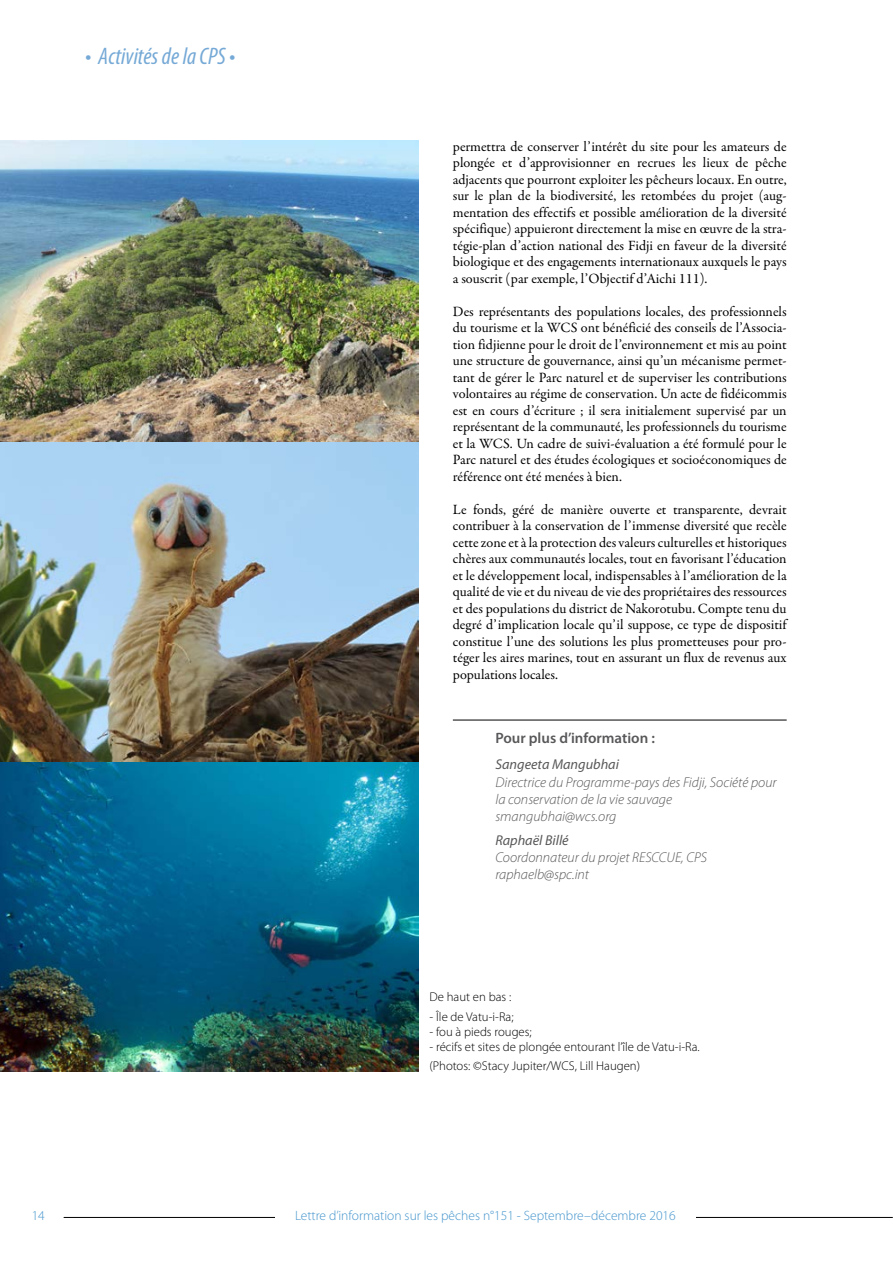
<style>
.page{position:relative;width:893px;height:1263px;background:#fff}
.page>*{position:absolute;margin:0;border:0;box-sizing:border-box;transform-origin:0 0}
.t1{font:italic condensed 24px "Myriad Pro";color:#75a9d6}
.VF-more_info_title{font:600 15px "Myriad Pro";color:#58585a}
.VF-body_9_5{font:14.25px/16.5px "Garamond Premr Pro";color:#000;text-align:justify}
.VF-for_more_info_ema{font:italic 300 14.25px/17.2px "Myriad Pro";color:#58585a}
.VF-More_info_name{font:italic 14.25px "Myriad Pro";color:#58585a}
.t2{font:300 13.5px "Myriad Pro";color:#4394cc}
.VF-Caption_Figure{font:300 12.75px "Myriad Pro";color:#000}
</style>
<div class="page">
<hr style="left:64px;top:1217px;width:828px;height:1px;background:#000">
<div style="left:275px;top:1210px;width:421px;height:19px;background:#fff"></div>
<img style="left:0;top:761px;width:419px;height:310px">
<img style="left:0;top:140px;width:419px;height:302px">
<img style="left:0;top:442px;width:419px;height:319px">
<hr style="left:453px;top:720px;width:334px;height:1px;background:#000">
<h1 class="t1" style="left:85px;top:41px;width:152px">• Activités de la CPS •</h1>
<p class="VF-body_9_5" style="left:453px;top:138px;width:335px">permettra de conserver l’intérêt du site pour les amateurs de plongée et d’approvisionner en recrues les lieux de pêche adjacents que pourront exploiter les pêcheurs locaux. En outre, sur le plan de la biodiversité, les retombées du projet (aug&shy;mentation des effectifs et possible amélioration de la diversité spécifique) appuieront directement la mise en œuvre de la stra&shy;tégie-plan d’action national des Fidji en faveur de la diversité biologique et des engagements internationaux auxquels le pays a souscrit (par exemple, l’Objectif d’Aichi 111).</p>
<p class="VF-body_9_5" style="left:453px;top:303px;width:335px">Des représentants des populations locales, des professionnels du tourisme et la WCS ont bénéficié des conseils de l’Associa&shy;tion fidjienne pour le droit de l’environnement et mis au point une structure de gouvernance, ainsi qu’un mécanisme permet&shy;tant de gérer le Parc naturel et de superviser les contributions volontaires au régime de conservation. Un acte de fidéicommis est en cours d’écriture ; il sera initialement supervisé par un représentant de la communauté, les professionnels du tourisme et la WCS. Un cadre de suivi-évaluation a été formulé pour le Parc naturel et des études écologiques et socioéconomiques de référence ont été menées à bien.</p>
<p class="VF-body_9_5" style="left:453px;top:501px;width:335px">Le fonds, géré de manière ouverte et transparente, devrait contribuer à la conservation de l’immense diversité que recèle cette zone et à la protection des valeurs culturelles et historiques chères aux communautés locales, tout en favorisant l’éducation et le développement local, indispensables à l’amélioration de la qualité de vie et du niveau de vie des propriétaires des ressources et des populations du district de Nakorotubu. Compte tenu du degré d’implication locale qu’il suppose, ce type de dispositif constitue l’une des solutions les plus prometteuses pour pro&shy;téger les aires marines, tout en assurant un flux de revenus aux populations locales.</p>
<p class="VF-more_info_title" style="left:495px;top:729px;width:161px">Pour plus d’information :</p>
<p class="VF-More_info_name" style="left:495px;top:756px;width:125px">Sangeeta Mangubhai</p>
<p class="VF-for_more_info_ema" style="left:495px;top:773px;width:283px">Directrice du Programme-pays des Fidji, Société pour la conservation de la vie sauvage</p>
<p class="VF-for_more_info_ema" style="left:495px;top:808px;width:123px">smangubhai@wcs.org</p>
<p class="VF-More_info_name" style="left:495px;top:831px;width:75px">Raphaël Billé</p>
<p class="VF-for_more_info_ema" style="left:495px;top:848px;width:213px">Coordonnateur du projet RESCCUE, CPS</p>
<p class="VF-for_more_info_ema" style="left:495px;top:866px;width:95px">raphaelb@spc.int</p>
<p class="VF-Caption_Figure" style="left:429px;top:989px;width:83px">De haut en bas :</p>
<p class="VF-Caption_Figure" style="left:429px;top:1009px;width:86px">- Île de Vatu-i-Ra;</p>
<p class="VF-Caption_Figure" style="left:429px;top:1024px;width:104px">- fou à pieds rouges;</p>
<p class="VF-Caption_Figure" style="left:429px;top:1039px;width:272px">- récifs et sites de plongée entourant l’île de Vatu-i-Ra.</p>
<p class="VF-Caption_Figure" style="left:429px;top:1058px;width:212px">(Photos: ©Stacy Jupiter/WCS, Lill Haugen)</p>
<p class="t2" style="left:32px;top:1207px;width:15px">14</p>
<p class="t2" style="left:295px;top:1208px;width:382px">Lettre d’information sur les pêches n°151 - Septembre–décembre 2016</p>
</div>
